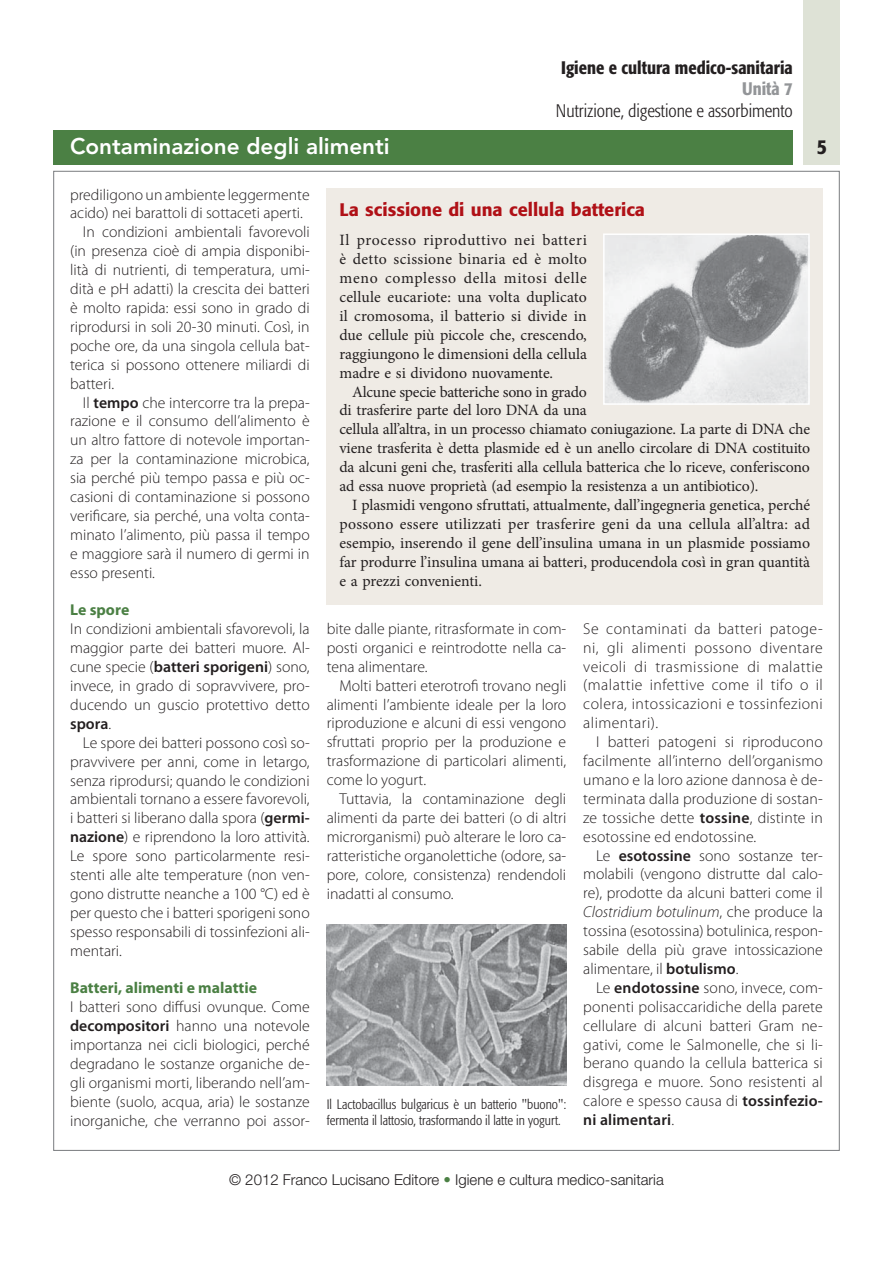
<style>
.page{position:relative;width:893px;height:1263px;background:#fff}
.page>*{position:absolute;margin:0;border:0;box-sizing:border-box;transform-origin:0 0}
.t1{font:800 22.5px "Avenir LT Std";color:#fff}
.t2{font:500 condensed 21px "Formata";color:#231f20}
.t3{font:300 condensed 18px "Formata";color:#231f20}
.t4{font:500 18px "Formata";color:#b01016}
.t5{font:500 condensed 18px "Formata";color:#231f20}
.t6{font:500 condensed 18px "Formata";color:#939598}
.t7{font:300 15.75px/18.9px "Myriad Pro";color:#231f20;text-align:justify}
.t8{font:15.75px/18.9px "Minion Pro";letter-spacing:-.01em;color:#231f20;text-align:justify}
.t9{font:700 15.75px "Myriad Pro";color:#4b8044}
.t10{font:300 15px "Helvetica Neue LT Std";color:#231f20}
.t11{font:300 condensed 13.5px/16.2px "Formata";color:#231f20}
.s1{font-weight:600}
.s2{font-style:italic}
.s3{color:#4b8044}
</style>
<div class="page">
<div style="left:53px;top:130px;width:740px;height:34px;background:#4b8044"></div>
<div style="left:804px;top:0;width:36px;height:164px;background:#dee2d6"></div>
<div style="left:327px;top:188px;width:496px;height:417px;background:#efebe5"></div>
<img style="left:606px;top:236px;width:201px;height:166px">
<div style="left:603px;top:233px;width:207px;height:172px;border:2px solid #fff"></div>
<img style="left:327px;top:924px;width:239px;height:162px">
<p class="t5" style="left:561px;top:60px;width:233px">Igiene e cultura medico-sanitaria</p>
<p class="t6" style="left:742px;top:82px;width:52px">Unità 7</p>
<p class="t3" style="left:556px;top:103px;width:238px">Nutrizione, digestione e assorbimento</p>
<h1 class="t1" style="left:70px;top:137px;width:321px">Contaminazione degli alimenti</h1>
<h2 class="t2" style="left:817px;top:137px;width:12px">5</h2>
<p class="t7" style="left:70px;top:186px;width:241px">prediligono un ambiente leggermente</p>
<p class="t7" style="left:70px;top:205px;width:234px">acido) nei barattoli di sottaceti aperti.</p>
<p class="t7" style="left:83px;top:224px;width:228px">In condizioni ambientali favorevoli</p>
<p class="t7" style="left:70px;top:243px;width:241px">(in presenza cioè di ampia disponibi-</p>
<p class="t7" style="left:70px;top:262px;width:241px">lità di nutrienti, di temperatura, umi-</p>
<p class="t7" style="left:70px;top:281px;width:241px">dità e pH adatti) la crescita dei batteri</p>
<p class="t7" style="left:70px;top:300px;width:241px">è molto rapida: essi sono in grado di</p>
<p class="t7" style="left:70px;top:318px;width:241px">riprodursi in soli 20-30 minuti. Così, in</p>
<p class="t7" style="left:70px;top:337px;width:241px">poche ore, da una singola cellula bat-</p>
<p class="t7" style="left:70px;top:356px;width:241px">terica si possono ottenere miliardi di</p>
<p class="t7" style="left:70px;top:375px;width:45px">batteri.</p>
<p class="t7" style="left:83px;top:394px;width:228px">Il <span class="s1">tempo</span> che intercorre tra la prepa-</p>
<p class="t7" style="left:70px;top:413px;width:241px">razione e il consumo dell’alimento è</p>
<p class="t7" style="left:70px;top:432px;width:241px">un altro fattore di notevole importan-</p>
<p class="t7" style="left:70px;top:451px;width:241px">za per la contaminazione microbica,</p>
<p class="t7" style="left:70px;top:470px;width:241px">sia perché più tempo passa e più oc-</p>
<p class="t7" style="left:70px;top:489px;width:241px">casioni di contaminazione si possono</p>
<p class="t7" style="left:70px;top:507px;width:241px">verificare, sia perché, una volta conta-</p>
<p class="t7" style="left:70px;top:526px;width:241px">minato l’alimento, più passa il tempo</p>
<p class="t7" style="left:70px;top:545px;width:241px">e maggiore sarà il numero di germi in</p>
<p class="t7" style="left:70px;top:564px;width:86px">esso presenti.</p>
<p class="t9" style="left:70px;top:604px;width:61px">Le spore</p>
<p class="t7" style="left:70px;top:621px;width:241px">In condizioni ambientali sfavorevoli, la maggior parte dei batteri muore. Al&shy;cune specie (<span class="s1">batteri sporigeni</span>) sono, invece, in grado di sopravvivere, pro&shy;ducendo un guscio protettivo detto <span class="s1">spora</span>.</p>
<p class="t7" style="left:70px;top:734px;width:241px;text-indent:13px">Le spore dei batteri possono così so&shy;pravvivere per anni, come in letargo, senza riprodursi; quando le condizioni ambientali tornano a essere favorevoli, i batteri si liberano dalla spora (<span class="s1">germi&shy;nazione</span>) e riprendono la loro attività.<br>Le spore sono particolarmente resi&shy;stenti alle alte temperature (non ven&shy;gono distrutte neanche a 100 °C) ed è per questo che i batteri sporigeni sono spesso responsabili di tossinfezioni ali&shy;mentari.</p>
<p class="t9" style="left:70px;top:982px;width:188px">Batteri, alimenti e malattie</p>
<p class="t7" style="left:70px;top:999px;width:241px">I batteri sono diffusi ovunque. Come <span class="s1">decompositori</span> hanno una notevole importanza nei cicli biologici, perché degradano le sostanze organiche de&shy;gli organismi morti, liberando nell’am&shy;biente (suolo, acqua, aria) le sostanze inorganiche, che verranno poi assor-</p>
<p class="t4" style="left:339px;top:201px;width:307px">La scissione di una cellula batterica</p>
<p class="t8" style="left:339px;top:232px;width:249px">Il processo riproduttivo nei batteri è detto scissione binaria ed è molto meno complesso della mitosi delle cellule eucariote: una volta duplicato il cromosoma, il batterio si divide in due cellule più piccole che, crescendo, raggiungono le dimensioni della cellula madre e si dividono nuovamente.</p>
<p class="t8" style="left:339px;top:383px;width:472px;text-align:left;text-indent:13px">Alcune specie batteriche sono in grado<br>di trasferire parte del loro DNA da una<br>cellula all’altra, in un processo chiamato coniugazione. La parte di DNA che viene trasferita è detta plasmide ed è un anello circolare di DNA costituito da alcuni geni che, trasferiti alla cellula batterica che lo riceve, conferiscono ad essa nuove proprietà (ad esempio la resistenza a un antibiotico).</p>
<p class="t8" style="left:339px;top:497px;width:472px;text-indent:13px">I plasmidi vengono sfruttati, attualmente, dall’ingegneria genetica, perché possono essere utilizzati per trasferire geni da una cellula all’altra: ad esempio, inserendo il gene dell’insulina umana in un plasmide possiamo far produrre l’insulina umana ai batteri, producendola così in gran quantità e a prezzi convenienti.</p>
<p class="t7" style="left:583px;top:620px;width:241px">Se contaminati da batteri patoge&shy;ni, gli alimenti possono diventare veicoli di trasmissione di malattie (malattie infettive come il tifo o il colera, intossicazioni e tossinfezioni alimentari).</p>
<p class="t7" style="left:583px;top:734px;width:241px;text-indent:13px">I batteri patogeni si riproducono facilmente all’interno dell’organismo umano e la loro azione dannosa è de&shy;terminata dalla produzione di sostan&shy;ze tossiche dette <span class="s1">tossine</span>, distinte in esotossine ed endotossine.</p>
<p class="t7" style="left:583px;top:847px;width:241px;text-indent:13px">Le <span class="s1">esotossine</span> sono sostanze ter&shy;molabili (vengono distrutte dal calo&shy;re), prodotte da alcuni batteri come il <span class="s2">Clostridium botulinum</span>, che produce la tossina (esotossina) botulinica, respon&shy;sabile della più grave intossicazione alimentare, il <span class="s1">botulismo</span>.</p>
<p class="t7" style="left:583px;top:979px;width:241px;text-indent:13px">Le <span class="s1">endotossine</span> sono, invece, com&shy;ponenti polisaccaridiche della parete cellulare di alcuni batteri Gram ne&shy;gativi, come le Salmonelle, che si li&shy;berano quando la cellula batterica si disgrega e muore. Sono resistenti al calore e spesso causa di <span class="s1">tossinfezio&shy;ni alimentari</span>.</p>
<p class="t7" style="left:327px;top:620px;width:241px">bite dalle piante, ritrasformate in com&shy;posti organici e reintrodotte nella ca&shy;tena alimentare.</p>
<p class="t7" style="left:327px;top:677px;width:241px;text-indent:13px">Molti batteri eterotrofi trovano negli alimenti l’ambiente ideale per la loro riproduzione e alcuni di essi vengono sfruttati proprio per la produzione e trasformazione di particolari alimenti, come lo yogurt.</p>
<p class="t7" style="left:327px;top:791px;width:241px;text-indent:13px">Tuttavia, la contaminazione degli alimenti da parte dei batteri (o di altri microrganismi) può alterare le loro ca&shy;ratteristiche organolettiche (odore, sa&shy;pore, colore, consistenza) rendendoli inadatti al consumo.</p>
<p class="t11" style="left:327px;top:1097px;width:241px">Il Lactobacillus bulgaricus è un batterio "buono": fermenta il lattosio, trasformando il latte in yogurt.</p>
<p class="t10" style="left:229px;top:1174px;width:436px">© 2012 Franco Lucisano Editore <span class="s3">•</span> Igiene e cultura medico-sanitaria</p>
</div>
